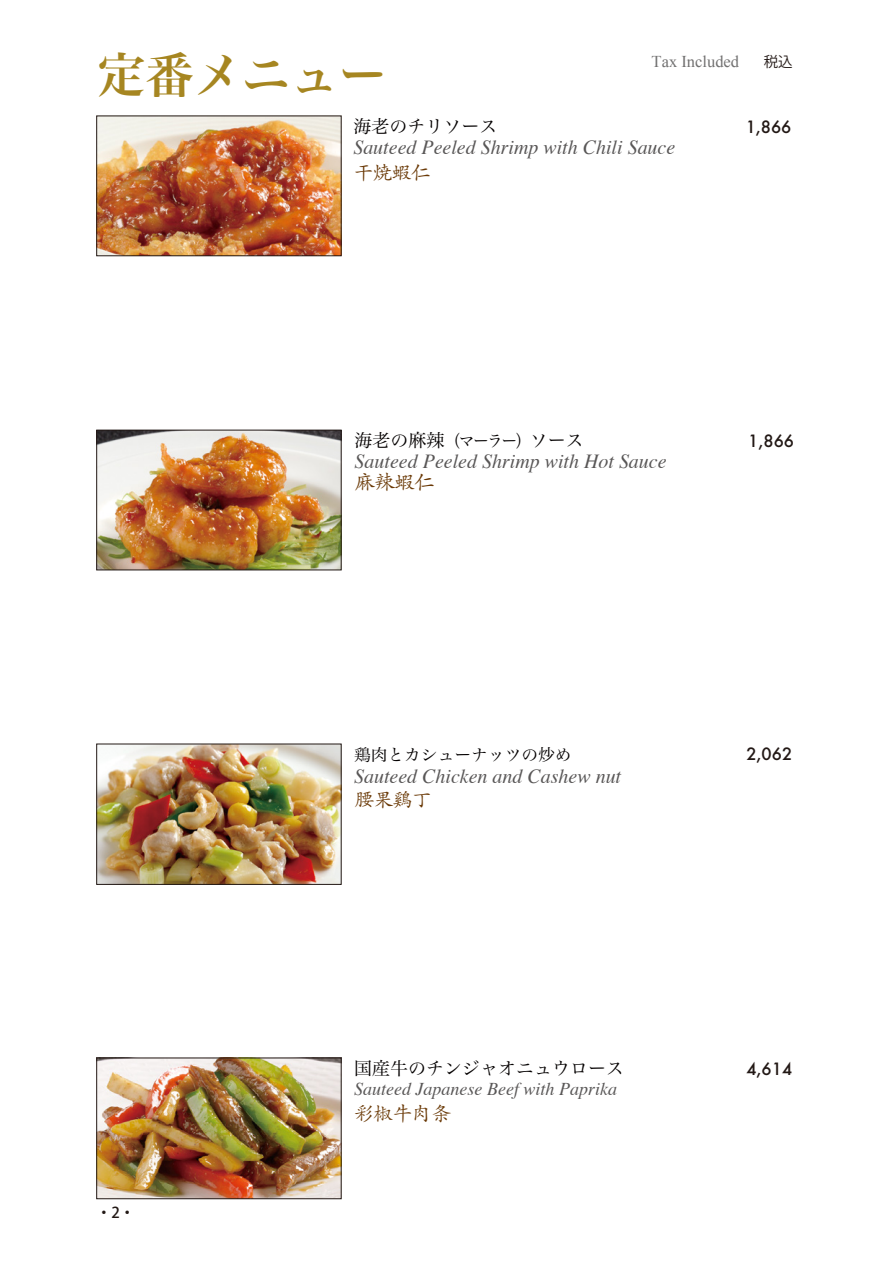
<style>
.page{position:relative;width:893px;height:1263px;background:#fff}
.page>*{position:absolute;margin:0;border:0;box-sizing:border-box;transform-origin:0 0}
.t1{font:48.3px "Hira Min Pro W6";color:#a68621}
.t2{font:21px "Adobe Kaiti Std";color:#6a3906}
.t3{font:20.25px "Adobe Kaiti Std";letter-spacing:-.05em;color:#6a3906}
.t4{font:italic 19.95px "Times";color:#595757}
.t5{font:18px "Hira Min Pro W3";color:#040000}
.t6{font:italic 18px "Times";color:#595757}
.t7{font:16.8px "Hira Min Pro W3";color:#040000}
.t8{font:500 16.5px "Futura";color:#221815}
.t9{font:16.5px "Times New Roman";color:#727171}
.t10{font:500 15px "Koz Go Pro";color:#221815}
.t11{font:14.4px "Koz Go Pro";color:#221815}
.s1{font-size:16.5px}
</style>
<div class="page">
<img style="left:98px;top:432px;width:241px;height:136px">
<div style="left:96px;top:430px;width:245px;height:140px;border:1px solid #221815"></div>
<img style="left:98px;top:118px;width:241px;height:136px">
<div style="left:96px;top:116px;width:245px;height:140px;border:1px solid #221815"></div>
<img style="left:99px;top:746px;width:240px;height:136px">
<img style="left:99px;top:1060px;width:240px;height:137px">
<div style="left:97px;top:1058px;width:244px;height:141px;border:1px solid #221815"></div>
<h1 class="t1" style="left:97px;top:33px;width:291px">定番メニュー</h1>
<p class="t9" style="left:652px;top:51px;width:89px">Tax Included</p>
<p class="t11" style="left:764px;top:53px;width:30px">税込</p>
<p class="t5" style="left:353px;top:111px;width:146px">海老のチリソース</p>
<p class="t8" style="left:746px;top:116px;width:47px">1,866</p>
<p class="t4" style="left:353px;top:129px;width:323px">Sauteed Peeled Shrimp with Chili Sauce</p>
<p class="t3" style="left:353px;top:160px;width:79px">干焼蝦仁</p>
<p class="t5" style="left:355px;top:425px;width:231px">海老の麻辣<span class="s1">（マーラー）</span>ソース</p>
<p class="t8" style="left:748px;top:429px;width:47px">1,866</p>
<p class="t10" style="left:96px;top:1203px;width:40px">・2・</p>
<p class="t4" style="left:355px;top:443px;width:313px">Sauteed Peeled Shrimp with Hot Sauce</p>
<p class="t2" style="left:355px;top:470px;width:82px">麻辣蝦仁</p>
<p class="t7" style="left:354px;top:740px;width:219px">鶏肉とカシューナッツの炒め</p>
<p class="t4" style="left:354px;top:758px;width:269px">Sauteed Chicken and Cashew nut</p>
<p class="t3" style="left:354px;top:787px;width:79px">腰果鷄丁</p>
<p class="t5" style="left:354px;top:1053px;width:272px">国産牛のチンジャオニュウロース</p>
<p class="t6" style="left:354px;top:1073px;width:264px">Sauteed Japanese Beef with Paprika</p>
<p class="t3" style="left:354px;top:1100px;width:99px">彩椒牛肉条</p>
<p class="t8" style="left:746px;top:743px;width:47px">2,062</p>
<p class="t8" style="left:746px;top:1058px;width:47px">4,614</p>
</div>
